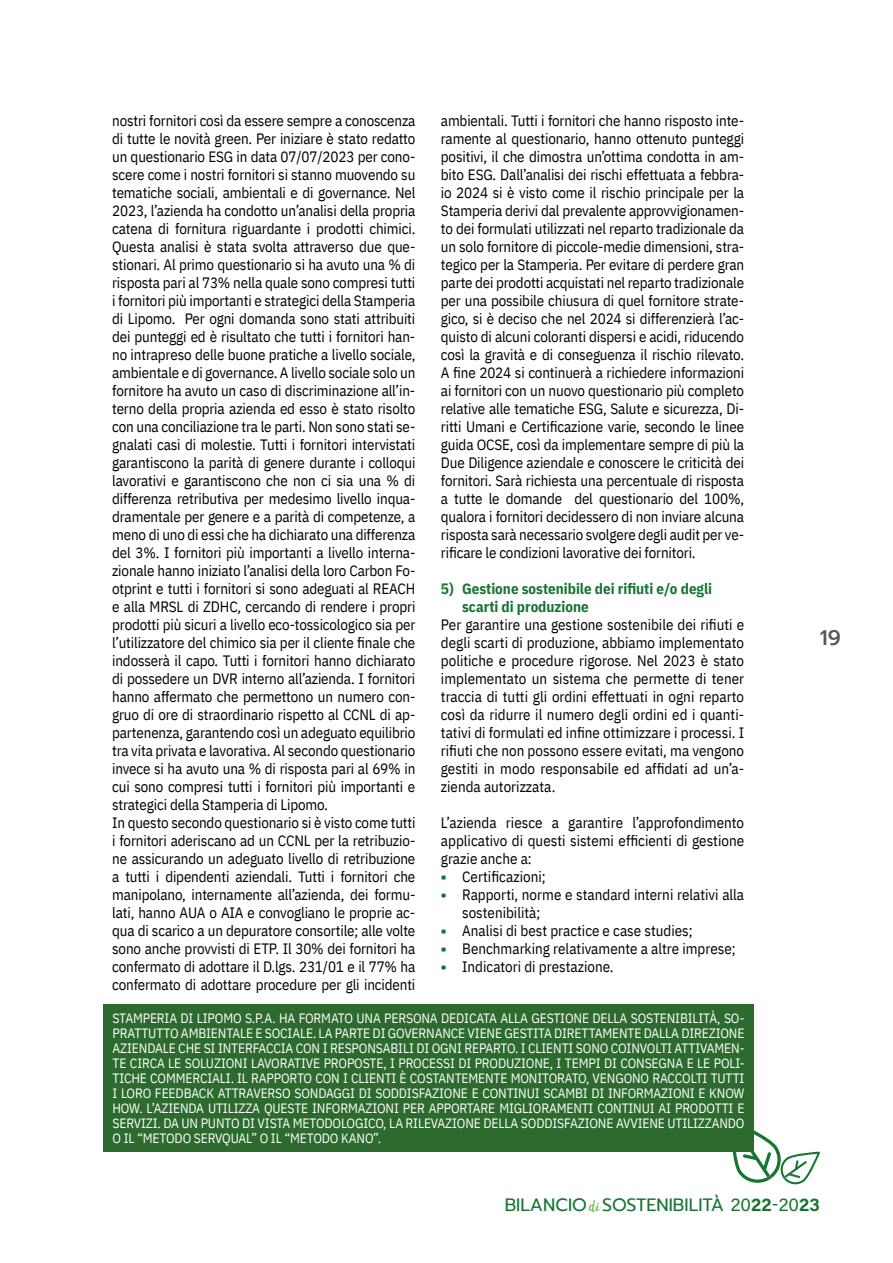
<style>
.page{position:relative;width:893px;height:1263px;background:#fff}
.page>*{position:absolute;margin:0;border:0;box-sizing:border-box;transform-origin:0 0}
.t1{font:500 21px "Prompt";color:#575656}
.t2{font:17.85px "Prompt";color:#177532}
.t3{font:15px/18px "IBM Plex Sans Cond";letter-spacing:-.01em;color:#000;text-align:justify}
.t4{font:700 15px/18px "IBM Plex Sans Cond";color:#177532}
.t5{font:13.5px/15px "IBM Plex Sans Cond";letter-spacing:-.01em;color:#fff;text-align:justify}
.s1{font-weight:700;color:#177532}
.s2{font-family:"Maudlyn Demo";font-size:14.1px;color:#6bb346}
.s3{font-family:"Acumin Variable Concept"}
</style>
<div class="page">
<svg style="left:732px;top:1119px;width:88px;height:66px"></svg>
<div style="left:103px;top:1004px;width:650px;height:148px;background:#2c6a2d"></div>
<p class="t3" style="left:112px;top:110px;width:305px;text-align:left">nostri fornitori così da essere sempre a conoscenza di tutte le novità green. Per iniziare è stato redatto un questionario ESG in data 07/07/2023 per cono&shy;scere come i nostri fornitori si stanno muovendo su tematiche sociali, ambientali e di governance. Nel 2023, l’azienda ha condotto un’analisi della propria catena di fornitura riguardante i prodotti chimici.<br>Questa analisi è stata svolta attraverso due que&shy;stionari. Al primo questionario si ha avuto una % di risposta pari al 73% nella quale sono compresi tutti i fornitori più importanti e strategici della Stamperia di Lipomo. Per ogni domanda sono stati attribuiti dei punteggi ed è risultato che tutti i fornitori han&shy;no intrapreso delle buone pratiche a livello sociale, ambientale e di governance. A livello sociale solo un fornitore ha avuto un caso di discriminazione all’in&shy;terno della propria azienda ed esso è stato risolto con una conciliazione tra le parti. Non sono stati se&shy;gnalati casi di molestie. Tutti i fornitori intervistati garantiscono la parità di genere durante i colloqui lavorativi e garantiscono che non ci sia una % di differenza retributiva per medesimo livello inqua&shy;dramentale per genere e a parità di competenze, a meno di uno di essi che ha dichiarato una differenza del 3%. I fornitori più importanti a livello interna&shy;zionale hanno iniziato l’analisi della loro Carbon Fo&shy;otprint e tutti i fornitori si sono adeguati al REACH e alla MRSL di ZDHC, cercando di rendere i propri prodotti più sicuri a livello eco-tossicologico sia per l’utilizzatore del chimico sia per il cliente finale che indosserà il capo. Tutti i fornitori hanno dichiarato di possedere un DVR interno all’azienda. I fornitori hanno affermato che permettono un numero con&shy;gruo di ore di straordinario rispetto al CCNL di ap&shy;partenenza, garantendo così un adeguato equilibrio tra vita privata e lavorativa. Al secondo questionario invece si ha avuto una % di risposta pari al 69% in cui sono compresi tutti i fornitori più importanti e strategici della Stamperia di Lipomo.<br>In questo secondo questionario si è visto come tutti i fornitori aderiscano ad un CCNL per la retribuzio&shy;ne assicurando un adeguato livello di retribuzione a tutti i dipendenti aziendali. Tutti i fornitori che manipolano, internamente all’azienda, dei formu&shy;lati, hanno AUA o AIA e convogliano le proprie ac&shy;qua di scarico a un depuratore consortile; alle volte sono anche provvisti di ETP. Il 30% dei fornitori ha confermato di adottare il D.lgs. 231/01 e il 77% ha confermato di adottare procedure per gli incidenti</p>
<p class="t3" style="left:441px;top:110px;width:305px">ambientali. Tutti i fornitori che hanno risposto inte&shy;ramente al questionario, hanno ottenuto punteggi positivi, il che dimostra un’ottima condotta in am&shy;bito ESG. Dall’analisi dei rischi effettuata a febbra&shy;io 2024 si è visto come il rischio principale per la Stamperia derivi dal prevalente approvvigionamen&shy;to dei formulati utilizzati nel reparto tradizionale da un solo fornitore di piccole-medie dimensioni, stra&shy;tegico per la Stamperia. Per evitare di perdere gran parte dei prodotti acquistati nel reparto tradizionale per una possibile chiusura di quel fornitore strate&shy;gico, si è deciso che nel 2024 si differenzierà l’ac&shy;quisto di alcuni coloranti dispersi e acidi, riducendo così la gravità e di conseguenza il rischio rilevato.<br>A fine 2024 si continuerà a richiedere informazioni ai fornitori con un nuovo questionario più completo relative alle tematiche ESG, Salute e sicurezza, Di&shy;ritti Umani e Certificazione varie, secondo le linee guida OCSE, così da implementare sempre di più la Due Diligence aziendale e conoscere le criticità dei fornitori. Sarà richiesta una percentuale di risposta a tutte le domande del questionario del 100%, qualora i fornitori decidessero di non inviare alcuna risposta sarà necessario svolgere degli audit per ve&shy;rificare le condizioni lavorative dei fornitori.</p>
<p class="t4" style="left:462px;top:578px;width:252px;text-indent:-21px">5) Gestione sostenibile dei rifiuti e/o degli scarti di produzione</p>
<p class="t3" style="left:441px;top:614px;width:305px">Per garantire una gestione sostenibile dei rifiuti e degli scarti di produzione, abbiamo implementato politiche e procedure rigorose. Nel 2023 è stato implementato un sistema che permette di tener traccia di tutti gli ordini effettuati in ogni reparto così da ridurre il numero degli ordini ed i quanti&shy;tativi di formulati ed infine ottimizzare i processi. I rifiuti che non possono essere evitati, ma vengono gestiti in modo responsabile ed affidati ad un’a&shy;zienda autorizzata.</p>
<p class="t3" style="left:441px;top:812px;width:305px">L’azienda riesce a garantire l’approfondimento applicativo di questi sistemi efficienti di gestione grazie anche a:</p>
<p class="t3" style="left:441px;top:866px;width:106px"><span class="s1">•</span> Certificazioni;</p>
<p class="t3" style="left:462px;top:884px;width:283px;text-indent:-21px"><span class="s1">•</span> Rapporti, norme e standard interni relativi alla sostenibilità;</p>
<p class="t3" style="left:441px;top:920px;width:253px"><span class="s1">•</span> Analisi di best practice e case studies;</p>
<p class="t3" style="left:441px;top:938px;width:296px"><span class="s1">•</span> Benchmarking relativamente a altre imprese;</p>
<p class="t3" style="left:441px;top:956px;width:174px"><span class="s1">•</span> Indicatori di prestazione.</p>
<p class="t5" style="left:113px;top:1010px;width:634px">STAMPERIA DI LIPOMO S.P.A. HA FORMATO UNA PERSONA DEDICATA ALLA GESTIONE DELLA SOSTENIBILITÀ, SO-PRATTUTTO AMBIENTALE E SOCIALE. LA PARTE DI GOVERNANCE VIENE GESTITA DIRETTAMENTE DALLA DIREZIONE AZIENDALE CHE SI INTERFACCIA CON I RESPONSABILI DI OGNI REPARTO. I CLIENTI SONO COINVOLTI ATTIVAMEN-TE CIRCA LE SOLUZIONI LAVORATIVE PROPOSTE, I PROCESSI DI PRODUZIONE, I TEMPI DI CONSEGNA E LE POLI-TICHE COMMERCIALI. IL RAPPORTO CON I CLIENTI È COSTANTEMENTE MONITORATO, VENGONO RACCOLTI TUTTI I LORO FEEDBACK ATTRAVERSO SONDAGGI DI SODDISFAZIONE E CONTINUI SCAMBI DI INFORMAZIONI E KNOW HOW. L’AZIENDA UTILIZZA QUESTE INFORMAZIONI PER APPORTARE MIGLIORAMENTI CONTINUI AI PRODOTTI E SERVIZI. DA UN PUNTO DI VISTA METODOLOGICO, LA RILEVAZIONE DELLA SODDISFAZIONE AVVIENE UTILIZZANDO O IL “METODO SERVQUAL” O IL “METODO KANO”.</p>
<h1 class="t1" style="left:820px;top:622px;width:22px">19</h1>
<p class="t2" style="left:505px;top:1192px;width:317px">BILANCIO <span class="s2">di</span> SOSTENIBILITÀ <span class="s3">2022-2023</span></p>
</div>
